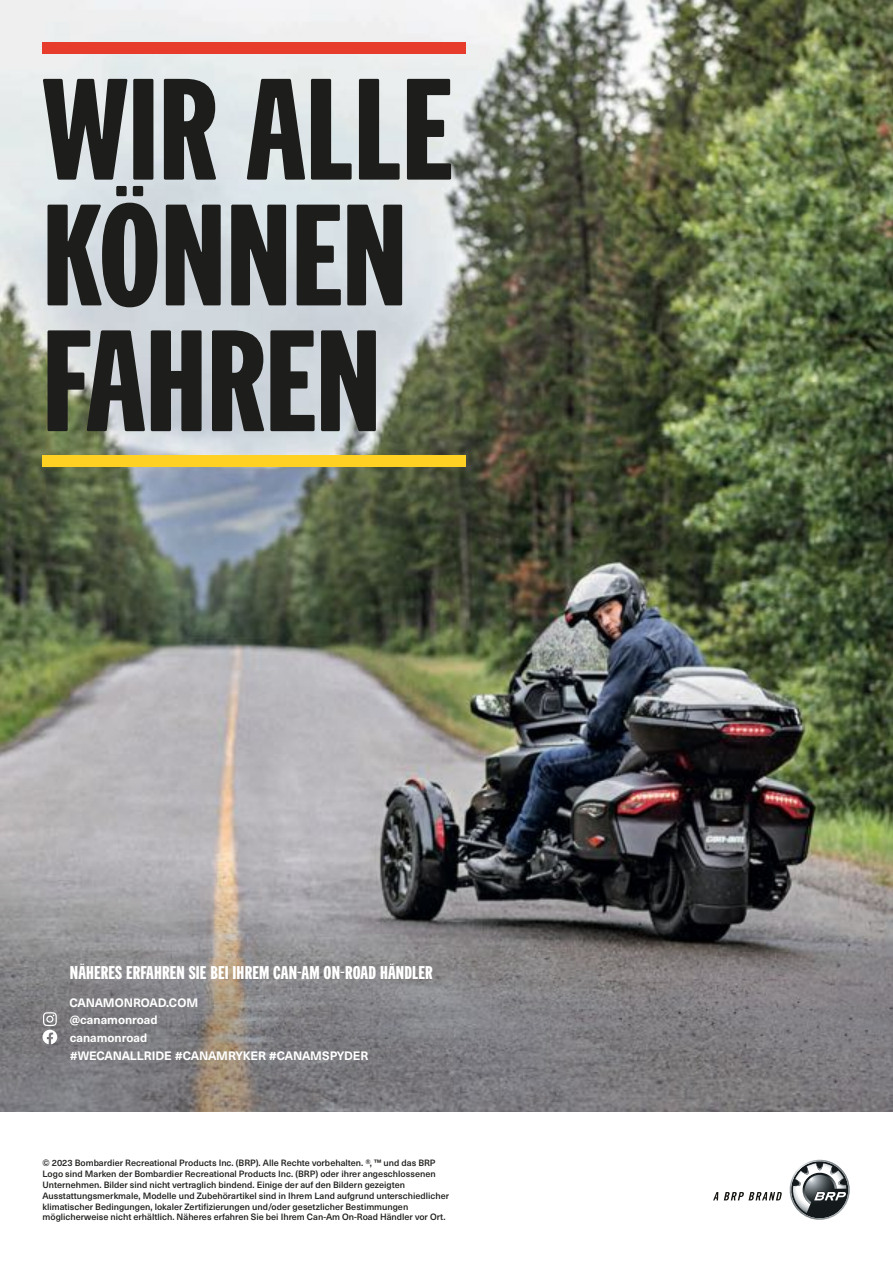
<style>
.page{position:relative;width:893px;height:1263px;background:#fff}
.page>*{position:absolute;margin:0;border:0;box-sizing:border-box;transform-origin:0 0}
.t1{font:700 140.4px/125.7px "Can Am Gothic";color:#1d1d1b}
.t2{font:700 18px "Can Am Gothic";letter-spacing:.01em;color:#fff}
.t3{font:700 12px/18px "Neue Haas Unica W1 G";color:#fff}
.t4{font:500 9px/10.8px "Neue Haas Unica W1 G";color:#1d1d1b}
</style>
<div class="page">
<img style="left:0;top:0;width:893px;height:781px">
<svg style="left:0;top:781px;width:893px;height:330px;background:#7e7c7d"></svg>
<svg style="left:713px;top:1192px;width:5px;height:8px"></svg>
<svg style="left:724px;top:1159px;width:126px;height:61px"></svg>
<svg style="left:43px;top:1012px;width:14px;height:32px"></svg>
<div style="left:42px;top:43px;width:424px;height:11px;background:#e73c2c"></div>
<div style="left:42px;top:455px;width:424px;height:12px;background:#ffd122"></div>
<h1 class="t1" style="left:42px;top:61px;width:412px">WIR ALLE<br>KÖNNEN<br>FAHREN</h1>
<h2 class="t2" style="left:70px;top:961px;width:364px">NÄHERES ERFAHREN SIE BEI IHREM CAN-AM ON-ROAD HÄNDLER</h2>
<h3 class="t3" style="left:69px;top:993px;width:130px">CANAMONROAD.COM</h3>
<h3 class="t3" style="left:70px;top:1010px;width:300px">@canamonroad<br>canamonroad<br>#WECANALLRIDE #CANAMRYKER #CANAMSPYDER</h3>
<p class="t4" style="left:43px;top:1157px;width:408px">© 2023 Bombardier Recreational Products Inc. (BRP). Alle Rechte vorbehalten. ®, ™ und das BRP Logo sind Marken der Bombardier Recreational Products Inc. (BRP) oder ihrer angeschlossenen Unternehmen. Bilder sind nicht vertraglich bindend. Einige der auf den Bildern gezeigten Ausstattungsmerkmale, Modelle und Zubehörartikel sind in Ihrem Land aufgrund unterschiedlicher klimatischer Bedingungen, lokaler Zertifizierungen und/oder gesetzlicher Bestimmungen möglicherweise nicht erhältlich. Näheres erfahren Sie bei Ihrem Can-Am On-Road Händler vor Ort.</p>
</div>
